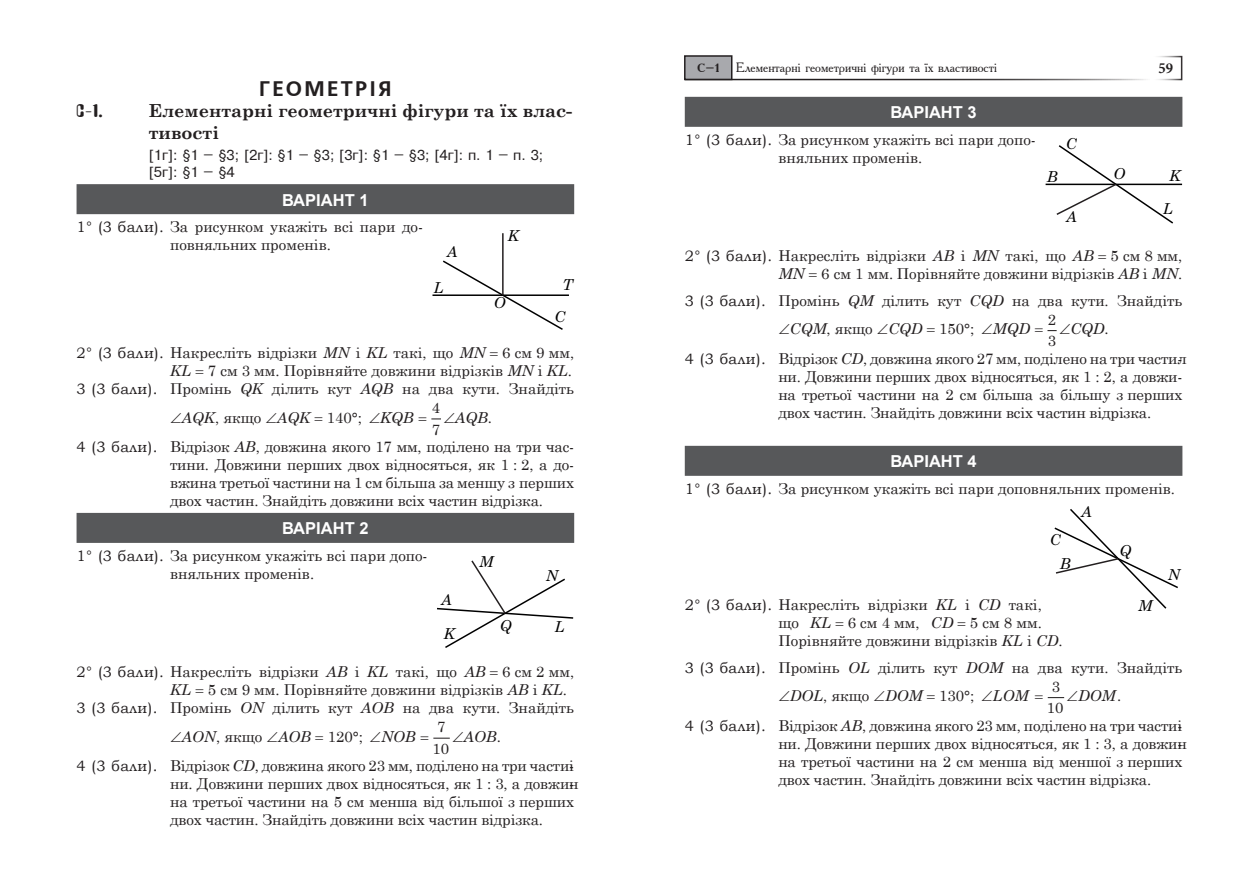
<style>
.page{position:relative;width:1259px;height:893px;background:#fff}
.page>*{position:absolute;margin:0;border:0;box-sizing:border-box;transform-origin:0 0}
.t1{font:21px "AXP Free Set C Bold";letter-spacing:.11em;color:#231f20}
.t2{font:700 18px/21.6px "Century Schoolbook";color:#231f20}
.t3{font:18px "Amelia";color:#231f20}
.t4{font:700 16.5px "Arial";color:#fff}
.t5{font:15px/18px "Century Schoolbook";color:#231f20}
.t6{font:italic 15px/24.2px "Century Schoolbook";color:#000}
.t7{font:italic 15px "Century Schoolbook";letter-spacing:.005em;color:#231f20}
.t8{font:700 15px "Minion Cyrillic";color:#231f20}
.t9{font:14.25px/17.1px "Pragmatica Plain";color:#231f20}
.t10{font:13.5px "Academy";color:#231f20}
.s1{font-family:"Century Schoolbook";font-weight:700}
.s2{font-family:"Bookman Old Style"}
.s3{font-style:italic}
.s4{font-style:normal}
.s5{font-weight:700;font-size:12px}
</style>
<div class="page">
<hr style="left:685px;top:79px;width:466px;height:1px;background:#231f20">
<div style="left:685px;top:56px;width:47px;height:23px;background:#a8a9ad"></div>
<div style="left:684px;top:55px;width:48px;height:25px;border:2px solid #231f20"></div>
<div style="left:77px;top:184px;width:497px;height:30px;background:#57585a"></div>
<div style="left:77px;top:513px;width:497px;height:30px;background:#57585a"></div>
<div style="left:685px;top:97px;width:497px;height:30px;background:#57585a"></div>
<div style="left:685px;top:446px;width:497px;height:30px;background:#57585a"></div>
<hr style="left:432px;top:294px;width:137px;height:2px;background:#000">
<svg style="left:441px;top:259px;width:123px;height:71px"></svg>
<hr style="left:502px;top:233px;width:1px;height:62px;background:#231f20">
<svg style="left:437px;top:560px;width:137px;height:88px"></svg>
<hr style="left:1045px;top:184px;width:137px;height:1px;background:#000">
<svg style="left:1055px;top:145px;width:119px;height:79px"></svg>
<svg style="left:1054px;top:509px;width:124px;height:100px"></svg>
<svg style="left:431px;top:418px;width:10px;height:2px"></svg>
<svg style="left:433px;top:737px;width:17px;height:2px"></svg>
<svg style="left:1047px;top:330px;width:9px;height:2px"></svg>
<svg style="left:1047px;top:697px;width:17px;height:2px"></svg>
<h1 class="t1" style="left:259px;top:77px;width:134px">ГЕОМЕТРІЯ</h1>
<p class="t3" style="left:77px;top:99px;width:28px">С–1<span class="s1">.</span></p>
<p class="t2" style="left:149px;top:99px;width:425px">Елементарні геометричні фігури та їх влас&shy;тивості</p>
<p class="t9" style="left:149px;top:147px;width:396px">[1г]: §1 – §3; [2г]: §1 – §3; [3г]: §1 – §3; [4г]: п. 1 – п. 3; [5г]: §1 – §4</p>
<p class="t4" style="left:282px;top:189px;width:88px">ВАРІАНТ 1</p>
<p class="t5" style="left:77px;top:216px;width:348px;text-align:center"><span class="s2">1° (3 бали).</span> За рисунком укажіть всі пари до&shy;повняльних променів.</p>
<p class="t6" style="left:508px;top:225px;width:13px">K</p>
<p class="t6" style="left:447px;top:241px;width:12px">A</p>
<p class="t6" style="left:434px;top:277px;width:12px">L</p>
<p class="t6" style="left:562px;top:274px;width:12px">T</p>
<p class="t6" style="left:494px;top:292px;width:13px">O</p>
<p class="t6" style="left:554px;top:306px;width:12px">C</p>
<p class="t5" style="left:77px;top:342px;width:499px;text-align:right"><span class="s2">2° (3 бали).</span> Накресліть відрізки <span class="s3">MN</span> і <span class="s3">KL</span> такі, що <span class="s3">MN</span> 6 см 9 мм,<br><span class="s3">KL</span> 7 см 3 мм. Порівняйте довжини відрізків <span class="s3">MN</span> і <span class="s3">KL</span>.<br><span class="s2">3 (3 бали).</span> Промінь <span class="s3">QK</span> ділить кут <span class="s3">AQB</span> на два кути. Знайдіть</p>
<p class="t5" style="left:170px;top:407px;width:245px">∠<span class="s3">AQK</span>, якщо ∠<span class="s3">AQK</span> 140°; ∠<span class="s3">KQB</span></p>
<p class="t7" style="left:455px;top:406px;width:12px">A</p>
<p class="t5" style="left:432px;top:396px;width:10px;line-height:21.3px">4<br>7</p>
<p class="t5" style="left:170px;top:436px;width:405px;text-align:justify;text-indent:-94px"><span class="s2">4 (3 бали).</span> Відрізок <span class="s3">АВ</span>, довжина якого 17 мм, поділено на три час&shy;тини. Довжини перших двох відносяться, як 1 : 2, а до&shy;вжина третьої частини на 1 см більша за меншу з перших двох частин. Знайдіть довжини всіх частин відрізка.</p>
<p class="t4" style="left:282px;top:518px;width:88px">ВАРІАНТ 2</p>
<p class="t5" style="left:170px;top:545px;width:259px;text-indent:-94px"><span class="s2">1° (3 бали).</span> За рисунком укажіть всі пари допо&shy;вняльних променів.</p>
<p class="t7" style="left:443px;top:406px;width:50px">∠ QB<span class="s4">.</span></p>
<p class="t6" style="left:479px;top:551px;width:16px">M</p>
<p class="t6" style="left:546px;top:565px;width:14px">N</p>
<p class="t6" style="left:441px;top:589px;width:12px">A</p>
<p class="t6" style="left:444px;top:623px;width:13px">K</p>
<p class="t6" style="left:500px;top:614px;width:13px">Q</p>
<p class="t6" style="left:554px;top:616px;width:12px">L</p>
<p class="t5" style="left:77px;top:662px;width:499px"><span class="s2">2° (3 бали).</span> Накресліть відрізки <span class="s3">AB</span> і <span class="s3">KL</span> такі, що <span class="s3">AB</span> 6 см 2 мм,</p>
<p class="t5" style="left:170px;top:680px;width:398px"><span class="s3">KL</span> 5 см 9 мм. Порівняйте довжини відрізків <span class="s3">AB</span> і <span class="s3">KL</span>.</p>
<p class="t5" style="left:77px;top:698px;width:499px"><span class="s2">3 (3 бали).</span> Промінь <span class="s3">ON</span> ділить кут <span class="s3">AOB</span> на два кути. Знайдіть</p>
<p class="t5" style="left:170px;top:726px;width:247px">∠<span class="s3">AON</span>, якщо ∠<span class="s3">AOB</span> 120°; ∠<span class="s3">NOB</span></p>
<p class="t7" style="left:463px;top:725px;width:12px">A</p>
<p class="t5" style="left:432px;top:715px;width:18px;line-height:21.3px;text-align:center">7<br>10</p>
<p class="t5" style="left:170px;top:756px;width:405px;text-align:justify;text-indent:-94px"><span class="s2">4 (3 бали).</span> Відрізок <span class="s3">CD</span>, довжина якого 23 мм, поділено на три части&shy;ни. Довжини перших двох відносяться, як 1 : 3, а довжи&shy;на третьої частини на 5 см менша від більшої з перших двох частин. Знайдіть довжини всіх частин відрізка.</p>
<p class="t7" style="left:452px;top:725px;width:50px">∠ OB<span class="s4">.</span></p>
<p class="t10" style="left:697px;top:59px;width:301px"><span class="s5">С–1</span> Елементарні геометричні фігури та їх властивості</p>
<p class="t8" style="left:1158px;top:60px;width:16px">59</p>
<p class="t4" style="left:890px;top:102px;width:88px">ВАРІАНТ 3</p>
<p class="t5" style="left:778px;top:129px;width:259px;text-indent:-94px"><span class="s2">1° (3 бали).</span> За рисунком укажіть всі пари допо&shy;вняльних променів.</p>
<p class="t6" style="left:1066px;top:132px;width:12px">C</p>
<p class="t6" style="left:1113px;top:163px;width:13px">O</p>
<p class="t6" style="left:1046px;top:165px;width:12px">B</p>
<p class="t6" style="left:1169px;top:165px;width:13px">K</p>
<p class="t6" style="left:1066px;top:206px;width:12px">A</p>
<p class="t6" style="left:1162px;top:198px;width:12px">L</p>
<p class="t5" style="left:685px;top:246px;width:499px;text-align:right"><span class="s2">2° (3 бали).</span> Накресліть відрізки <span class="s3">AB</span> і <span class="s3">MN</span> такі, що <span class="s3">AB</span> 5 см 8 мм,<br><span class="s3">MN</span> 6 см 1 мм. Порівняйте довжини відрізків <span class="s3">AB</span> і <span class="s3">MN</span>.</p>
<p class="t5" style="left:778px;top:285px;width:405px;line-height:28.5px;text-indent:-94px"><span class="s2">3 (3 бали).</span> Промінь <span class="s3">QM</span> ділить кут <span class="s3">CQD</span> на два кути. Знайдіть ∠<span class="s3">CQM</span>, якщо ∠<span class="s3">CQD</span> 150°; ∠<span class="s3">MQD</span></p>
<p class="t5" style="left:1047px;top:307px;width:10px;line-height:21.3px">2<br>3</p>
<p class="t5" style="left:778px;top:348px;width:405px;text-align:justify;text-indent:-94px"><span class="s2">4 (3 бали).</span> Відрізок <span class="s3">CD</span>, довжина якого 27 мм, поділено на три части&shy;ни. Довжини перших двох відносяться, як 1 : 2, а довжи&shy;на третьої частини на 2 см більша за більшу з перших двох частин. Знайдіть довжини всіх частин відрізка.</p>
<p class="t4" style="left:890px;top:451px;width:88px">ВАРІАНТ 4</p>
<p class="t5" style="left:685px;top:478px;width:492px"><span class="s2">1° (3 бали).</span> За рисунком укажіть всі пари доповняльних променів.</p>
<p class="t7" style="left:1059px;top:318px;width:51px">∠ QD<span class="s4">.</span></p>
<p class="t7" style="left:1070px;top:318px;width:12px">C</p>
<p class="t6" style="left:1059px;top:529px;width:12px;text-indent:-10px">C<br>B</p>
<p class="t6" style="left:1081px;top:500px;width:12px">A</p>
<p class="t6" style="left:1119px;top:540px;width:13px">Q</p>
<p class="t6" style="left:1167px;top:564px;width:14px">N</p>
<p class="t5" style="left:778px;top:595px;width:286px;text-indent:-94px"><span class="s2">2° (3 бали).</span> Накресліть відрізки <span class="s3">KL</span> і <span class="s3">CD</span> такі, що <span class="s3">KL</span> 6см4мм, <span class="s3">CD</span> 5см8мм.<br>Порівняйте довжини відрізків <span class="s3">KL</span> і <span class="s3">CD</span>.</p>
<p class="t5" style="left:778px;top:652px;width:405px;line-height:28.5px;text-indent:-94px"><span class="s2">3 (3 бали).</span> Промінь <span class="s3">OL</span> ділить кут <span class="s3">DOM</span> на два кути. Знайдіть ∠<span class="s3">DOL</span>, якщо ∠<span class="s3">DOM</span> 130°; ∠<span class="s3">LOM</span></p>
<p class="t6" style="left:1138px;top:595px;width:16px">M</p>
<p class="t5" style="left:1046px;top:674px;width:18px;line-height:21.3px;text-align:center">3<br>10</p>
<p class="t5" style="left:778px;top:715px;width:405px;text-align:justify;text-indent:-94px"><span class="s2">4 (3 бали).</span> Відрізок <span class="s3">АВ</span>, довжина якого 23 мм, поділено на три части&shy;ни. Довжини перших двох відносяться, як 1 : 3, а довжи&shy;на третьої частини на 2 см менша від меншої з перших двох частин. Знайдіть довжини всіх частин відрізка.</p>
<p class="t7" style="left:1066px;top:685px;width:56px">∠ OM<span class="s4">.</span></p>
<p class="t7" style="left:1078px;top:685px;width:13px">D</p>
</div>
